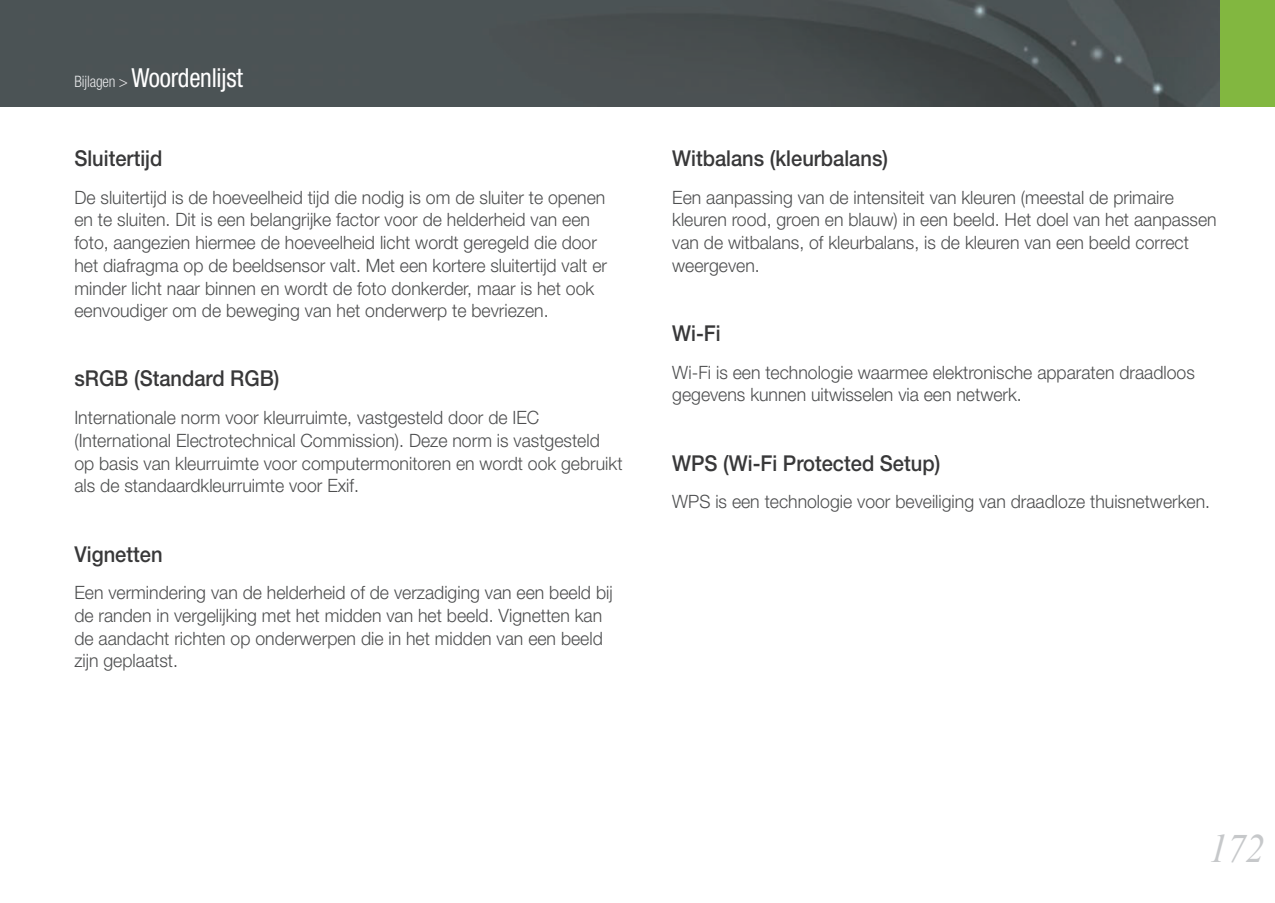
<style>
.page{position:relative;width:1275px;height:903px;background:#fff}
.page>*{position:absolute;margin:0;border:0;box-sizing:border-box;transform-origin:0 0}
.t1{font:italic 40.25px "Times New Roman";color:#c6c8ca;scale:.95 1}
.t2{font:condensed 26.25px "Helvetica Neue";letter-spacing:-.01em;color:#fff;scale:.96 1}
.t3{font:500 21.88px "Helvetica Neue";color:#383839;scale:.92 1}
.t4{font:300 18.38px/22.8px "Helvetica Neue";color:#4d4e4f;scale:.96 1}
.s1{font-weight:300;font-size:15.75px;color:#e6e7e9}
</style>
<div class="page">
<img style="left:0;top:0;width:1220px;height:107px">
<div style="left:1220px;top:0;width:55px;height:107px;background:#82b740"></div>
<h2 class="t2" style="left:74px;top:68px;width:177px"><span class="s1">Bijlagen &gt;</span> Woordenlijst</h2>
<p class="t3" style="left:74px;top:150px;width:97px">Sluitertijd</p>
<p class="t4" style="left:74px;top:187px;width:556px">De sluitertijd is de hoeveelheid tijd die nodig is om de sluiter te openen en te sluiten. Dit is een belangrijke factor voor de helderheid van een foto, aangezien hiermee de hoeveelheid licht wordt geregeld die door het diafragma op de beeldsensor valt. Met een kortere sluitertijd valt er minder licht naar binnen en wordt de foto donkerder, maar is het ook eenvoudiger om de beweging van het onderwerp te bevriezen.</p>
<p class="t3" style="left:74px;top:371px;width:224px">sRGB (Standard RGB)</p>
<p class="t4" style="left:74px;top:408px;width:572px">Internationale norm voor kleurruimte, vastgesteld door de IEC (International Electrotechnical Commission). Deze norm is vastgesteld op basis van kleurruimte voor computermonitoren en wordt ook gebruikt als de standaardkleurruimte voor Exif.</p>
<p class="t3" style="left:74px;top:546px;width:97px">Vignetten</p>
<p class="t4" style="left:74px;top:583px;width:562px">Een vermindering van de helderheid of de verzadiging van een beeld bij de randen in vergelijking met het midden van het beeld. Vignetten kan de aandacht richten op onderwerpen die in het midden van een beeld zijn geplaatst.</p>
<p class="t3" style="left:672px;top:150px;width:236px">Witbalans (kleurbalans)</p>
<p class="t4" style="left:672px;top:187px;width:569px">Een aanpassing van de intensiteit van kleuren (meestal de primaire kleuren rood, groen en blauw) in een beeld. Het doel van het aanpassen van de witbalans, of kleurbalans, is de kleuren van een beeld correct weergeven.</p>
<p class="t3" style="left:672px;top:325px;width:54px">Wi-Fi</p>
<p class="t4" style="left:672px;top:362px;width:546px">Wi-Fi is een technologie waarmee elektronische apparaten draadloos gegevens kunnen uitwisselen via een netwerk.</p>
<p class="t3" style="left:672px;top:455px;width:293px">WPS (Wi-Fi Protected Setup)</p>
<p class="t4" style="left:672px;top:492px;width:562px">WPS is een technologie voor beveiliging van draadloze thuisnetwerken.</p>
<h1 class="t1" style="left:1209px;top:826px;width:60px">172</h1>
</div>
